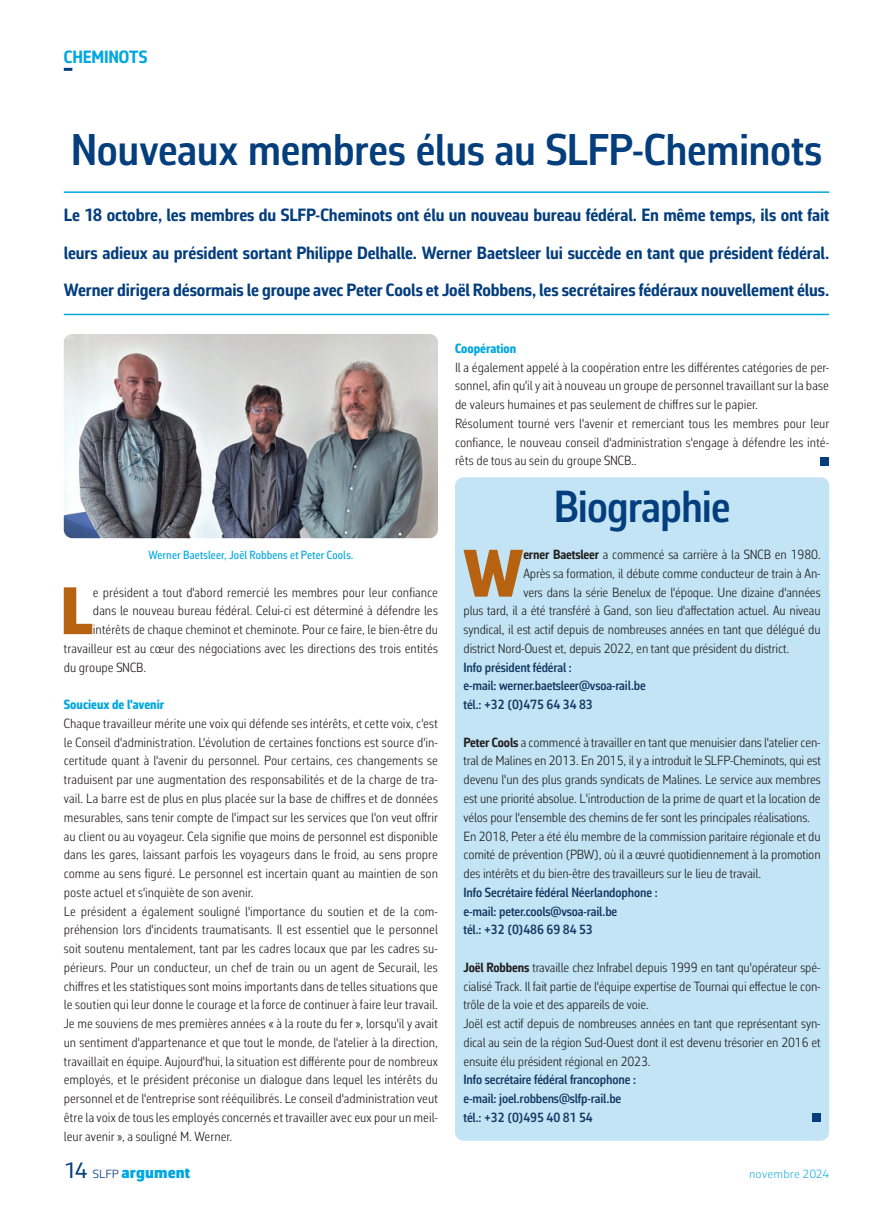
<style>
.page{position:relative;width:893px;height:1221px;background:#fff}
.page>*{position:absolute;margin:0;border:0;box-sizing:border-box;transform-origin:0 0}
.t1{font:900 67.95px "Corbeau Pro";color:#b66211}
.t2{font:600 45.45px "Corbeau Con Pro";letter-spacing:-.025em;color:#043e7d}
.t3{font:600 45px "Corbeau Con Pro";letter-spacing:-.01em;color:#043e7d}
.t4{font:700 18px/37.5px "Corbeau Con Pro";letter-spacing:-.005em;color:#043e7d;text-align:justify}
.t5{font:700 18px "Corbeau Con Pro";letter-spacing:-.01em;color:#00a7e0}
.t6{font:900 16.5px "Corbeau Pro";letter-spacing:.005em;color:#00a7e0}
.t7{font:300 13.5px/18.8px "Corbeau Con Pro";color:#231f20}
.t8{font:600 13.5px/18.8px "Corbeau Con Pro";letter-spacing:-.01em;color:#143a65}
.t9{font:800 13.5px "Corbeau Con Pro";color:#00a7e0}
.t10{font:500 12px "Corbeau Con Pro";letter-spacing:.015em;color:#00a7e0;scale:.95 1}
.t11{font:300 12px "Corbeau Pro";letter-spacing:.015em;color:#28b3de}
.s1{font-weight:700}
.s2{font-weight:400;font-size:22.5px;color:#043e7d}
.s3{font-weight:300;font-size:12px;color:#043e7d}
</style>
<div class="page">
<svg style="left:64px;top:68px;width:8px;height:3px"></svg>
<div style="left:821px;top:457px;width:8px;height:8px;background:#043e7d"></div>
<hr style="left:64px;top:191px;width:765px;height:2px;background:#00a7e0">
<hr style="left:64px;top:314px;width:765px;height:1px;background:#00a7e0">
<img style="left:64px;top:334px;width:374px;height:204px">
<div style="left:455px;top:477px;width:374px;height:663px;background:#c2e4f4;border-radius:9px"></div>
<div style="left:812px;top:1113px;width:9px;height:8px;background:#043e7d"></div>
<h3 class="t5" style="left:64px;top:45px;width:85px">CHEMINOTS</h3>
<h3 class="t3" style="left:71px;top:120px;width:753px">Nouveaux membres élus au SLFP-Cheminots</h3>
<p class="t4" style="left:64px;top:196px;width:767px">Le 18 octobre, les membres du SLFP-Cheminots ont élu un nouveau bureau fédéral. En même temps, ils ont fait leurs adieux au président sortant Philippe Delhalle. Werner Baetsleer lui succède en tant que président fédéral.<br>Werner dirigera désormais le groupe avec Peter Cools et Joël Robbens, les secrétaires fédéraux nouvellement élus.</p>
<p class="t9" style="left:455px;top:339px;width:63px">Coopération</p>
<p class="t7" style="left:455px;top:357px;width:376px">Il a également appelé à la coopération entre les différentes catégories de per&shy;sonnel, afin qu'il y ait à nouveau un groupe de personnel travaillant sur la base de valeurs humaines et pas seulement de chiffres sur le papier.<br>Résolument tourné vers l'avenir et remerciant tous les membres pour leur confiance, le nouveau conseil d'administration s'engage à défendre les inté&shy;rêts de tous au sein du groupe SNCB..</p>
<p class="t10" style="left:148px;top:546px;width:217px">Werner Baetsleer, Joël Robbens et Peter Cools.</p>
<h1 class="t1" style="left:60px;top:565px;width:35px">L</h1>
<p class="t7" style="left:93px;top:582px;width:346px">e président a tout d'abord remercié les membres pour leur confiance</p>
<p class="t7" style="left:93px;top:601px;width:347px">dans le nouveau bureau fédéral. Celui-ci est déterminé à défendre les</p>
<p class="t7" style="left:93px;top:620px;width:347px">intérêts de chaque cheminot et cheminote. Pour ce faire, le bien-être du</p>
<p class="t7" style="left:64px;top:638px;width:376px">travailleur est au cœur des négociations avec les directions des trois entités</p>
<p class="t7" style="left:64px;top:657px;width:84px">du groupe SNCB.</p>
<p class="t9" style="left:64px;top:695px;width:102px">Soucieux de l'avenir</p>
<p class="t7" style="left:64px;top:713px;width:376px">Chaque travailleur mérite une voix qui défende ses intérêts, et cette voix, c'est le Conseil d'administration. L'évolution de certaines fonctions est source d'in&shy;certitude quant à l'avenir du personnel. Pour certains, ces changements se traduisent par une augmentation des responsabilités et de la charge de tra&shy;vail. La barre est de plus en plus placée sur la base de chiffres et de données mesurables, sans tenir compte de l'impact sur les services que l'on veut offrir au client ou au voyageur. Cela signifie que moins de personnel est disponible dans les gares, laissant parfois les voyageurs dans le froid, au sens propre comme au sens figuré. Le personnel est incertain quant au maintien de son poste actuel et s'inquiète de son avenir.<br>Le président a également souligné l'importance du soutien et de la com&shy;préhension lors d'incidents traumatisants. Il est essentiel que le personnel soit soutenu mentalement, tant par les cadres locaux que par les cadres su&shy;périeurs. Pour un conducteur, un chef de train ou un agent de Securail, les chiffres et les statistiques sont moins importants dans de telles situations que le soutien qui leur donne le courage et la force de continuer à faire leur travail.<br>Je me souviens de mes premières années « à la route du fer », lorsqu'il y avait un sentiment d'appartenance et que tout le monde, de l'atelier à la direction, travaillait en équipe. Aujourd'hui, la situation est différente pour de nombreux employés, et le président préconise un dialogue dans lequel les intérêts du personnel et de l'entreprise sont rééquilibrés. Le conseil d'administration veut être la voix de tous les employés concernés et travailler avec eux pour un meil&shy;leur avenir », a souligné M. Werner.</p>
<h2 class="t2" style="left:554px;top:475px;width:178px">Biographie</h2>
<h1 class="t1" style="left:463px;top:528px;width:63px">W</h1>
<p class="t7" style="left:523px;top:545px;width:299px"><span class="s1">erner Baetsleer</span> a commencé sa carrière à la SNCB en 1980.</p>
<p class="t7" style="left:523px;top:563px;width:299px">Après sa formation, il débute comme conducteur de train à An-</p>
<p class="t7" style="left:523px;top:582px;width:299px">vers dans la série Benelux de l'époque. Une dizaine d'années</p>
<p class="t7" style="left:463px;top:601px;width:359px">plus tard, il a été transféré à Gand, son lieu d'affectation actuel. Au niveau</p>
<p class="t7" style="left:463px;top:620px;width:359px">syndical, il est actif depuis de nombreuses années en tant que délégué du</p>
<p class="t7" style="left:463px;top:638px;width:327px">district Nord-Ouest et, depuis 2022, en tant que président du district.</p>
<p class="t8" style="left:463px;top:657px;width:184px">Info président fédéral :<br>e-mail: werner.baetsleer@vsoa-rail.be tél.: +32 (0)475 64 34 83</p>
<p class="t7" style="left:463px;top:732px;width:359px"><span class="s1">Peter Cools</span> a commencé à travailler en tant que menuisier dans l'atelier cen&shy;tral de Malines en 2013. En 2015, il y a introduit le SLFP-Cheminots, qui est devenu l'un des plus grands syndicats de Malines. Le service aux membres est une priorité absolue. L'introduction de la prime de quart et la location de vélos pour l'ensemble des chemins de fer sont les principales réalisations.<br>En 2018, Peter a été élu membre de la commission paritaire régionale et du comité de prévention (PBW), où il a œuvré quotidiennement à la promotion des intérêts et du bien-être des travailleurs sur le lieu de travail.</p>
<p class="t8" style="left:463px;top:882px;width:196px">Info Secrétaire fédéral Néerlandophone : e-mail: peter.cools@vsoa-rail.be<br>tél.: +32 (0)486 69 84 53</p>
<p class="t7" style="left:463px;top:957px;width:359px"><span class="s1">Joël Robbens</span> travaille chez Infrabel depuis 1999 en tant qu'opérateur spé&shy;cialisé Track. Il fait partie de l'équipe expertise de Tournai qui effectue le con&shy;trôle de la voie et des appareils de voie.<br>Joël est actif depuis de nombreuses années en tant que représentant syn&shy;dical au sein de la région Sud-Ouest dont il est devenu trésorier en 2016 et ensuite élu président régional en 2023.</p>
<p class="t8" style="left:463px;top:1070px;width:174px">Info secrétaire fédéral francophone : e-mail: joel.robbens@slfp-rail.be tél.: +32 (0)495 40 81 54</p>
<p class="t6" style="left:64px;top:1161px;width:128px"><span class="s2">14</span> <span class="s3">SLFP</span> argument</p>
<p class="t11" style="left:749px;top:1165px;width:82px">novembre 2024</p>
</div>
